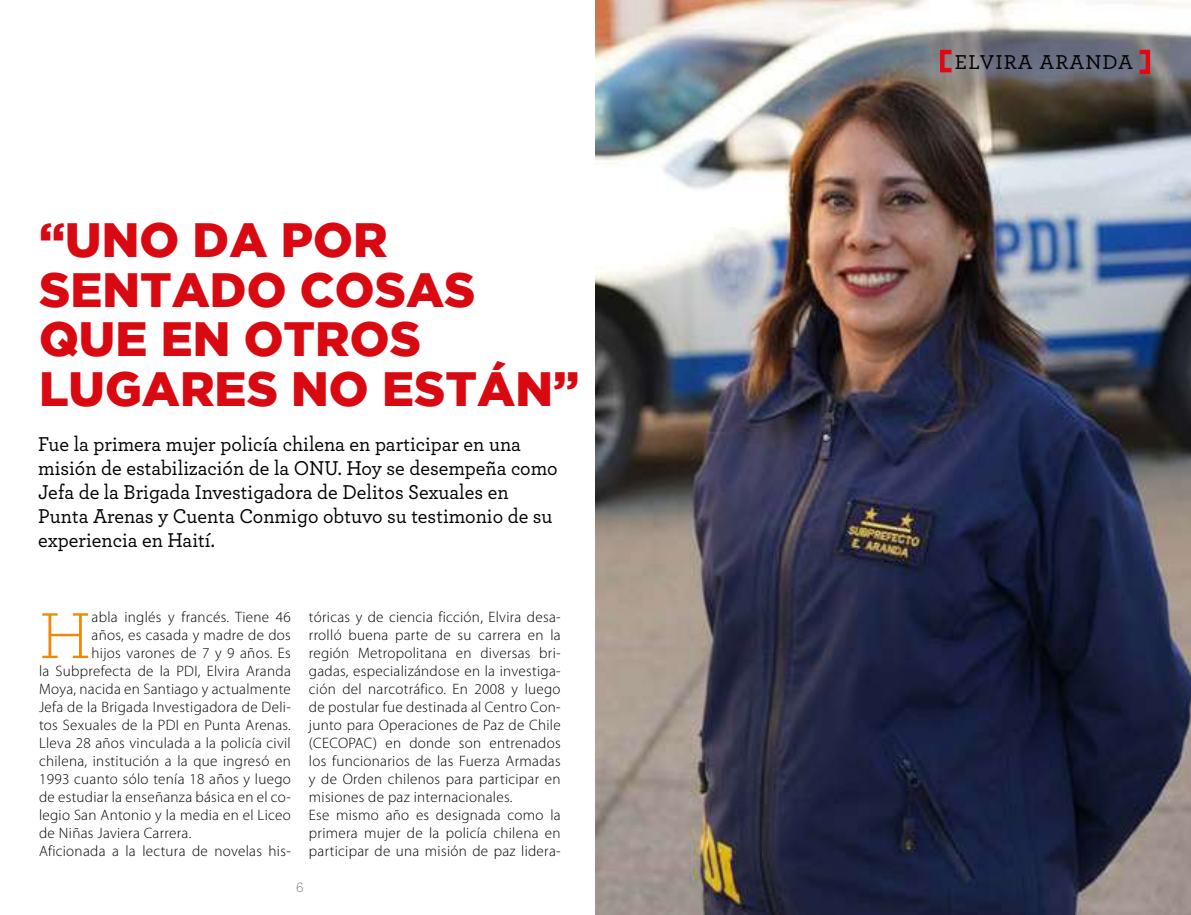
<style>
.page{position:relative;width:1191px;height:915px;background:#fff}
.page>*{position:absolute;margin:0;border:0;box-sizing:border-box;transform-origin:0 0}
.t1{font:300 67.95px "Archer";color:#f18805}
.t2{font:900 48px/49.5px "Gotham";color:#d90912}
.t3{font:500 21px/24px "Archer";color:#000;scale:.95 1}
.t4{font:500 21px "Archer";letter-spacing:.05em;color:#000}
.t5{font:300 15.15px/18px "Myriad Pro";letter-spacing:.02em;color:#000}
.t6{font:300 15px "Archer";color:#6d6d6c}
</style>
<div class="page">
<img style="left:595px;top:0;width:596px;height:914px">
<div style="left:940px;top:50px;width:13px;height:22px;border:4px solid #e30613"></div>
<div style="left:1137px;top:50px;width:13px;height:24px;border:4px solid #e30613"></div>
<h2 class="t2" style="left:39px;top:214px;width:542px">“UNO DA POR<br>SENTADO COSAS<br>QUE EN OTROS<br>LUGARES NO ESTÁN”</h2>
<p class="t3" style="left:38px;top:430px;width:548px">Fue la primera mujer policía chilena en participar en una misión de estabilización de la ONU. Hoy se desempeña como Jefa de la Brigada Investigadora de Delitos Sexuales en Punta Arenas y Cuenta Conmigo obtuvo su testimonio de su experiencia en Haití.</p>
<h1 class="t1" style="left:39px;top:590px;width:54px">H</h1>
<p class="t5" style="left:92px;top:608px;width:201px">abla inglés y francés. Tiene 46</p>
<p class="t5" style="left:92px;top:626px;width:201px">años, es casada y madre de dos</p>
<p class="t5" style="left:92px;top:644px;width:201px">hijos varones de 7 y 9 años. Es</p>
<p class="t5" style="left:39px;top:662px;width:253px">la Subprefecta de la PDI, Elvira Aranda</p>
<p class="t5" style="left:39px;top:680px;width:253px">Moya, nacida en Santiago y actualmente</p>
<p class="t5" style="left:39px;top:698px;width:253px">Jefa de la Brigada Investigadora de Deli-</p>
<p class="t5" style="left:39px;top:716px;width:253px">tos Sexuales de la PDI en Punta Arenas.</p>
<p class="t5" style="left:39px;top:734px;width:253px">Lleva 28 años vinculada a la policía civil</p>
<p class="t5" style="left:39px;top:752px;width:253px">chilena, institución a la que ingresó en</p>
<p class="t5" style="left:39px;top:770px;width:253px">1993 cuanto sólo tenía 18 años y luego</p>
<p class="t5" style="left:39px;top:788px;width:253px">de estudiar la enseñanza básica en el co-</p>
<p class="t5" style="left:39px;top:806px;width:253px">legio San Antonio y la media en el Liceo</p>
<p class="t5" style="left:39px;top:824px;width:154px">de Niñas Javiera Carrera.</p>
<p class="t5" style="left:39px;top:842px;width:253px">Aficionada a la lectura de novelas his-</p>
<p class="t5" style="left:309px;top:608px;width:253px">tóricas y de ciencia ficción, Elvira desa&shy;rrolló buena parte de su carrera en la región Metropolitana en diversas bri&shy;gadas, especializándose en la investiga&shy;ción del narcotráfico. En 2008 y luego de postular fue destinada al Centro Con&shy;junto para Operaciones de Paz de Chile (CECOPAC) en donde son entrenados los funcionarios de las Fuerza Armadas y de Orden chilenos para participar en misiones de paz internacionales.<br>Ese mismo año es designada como la primera mujer de la policía chilena en participar de una misión de paz lidera-</p>
<p class="t6" style="left:296px;top:877px;width:9px">6</p>
<h3 class="t4" style="left:955px;top:47px;width:180px">ELVIRA ARANDA</h3>
</div>
